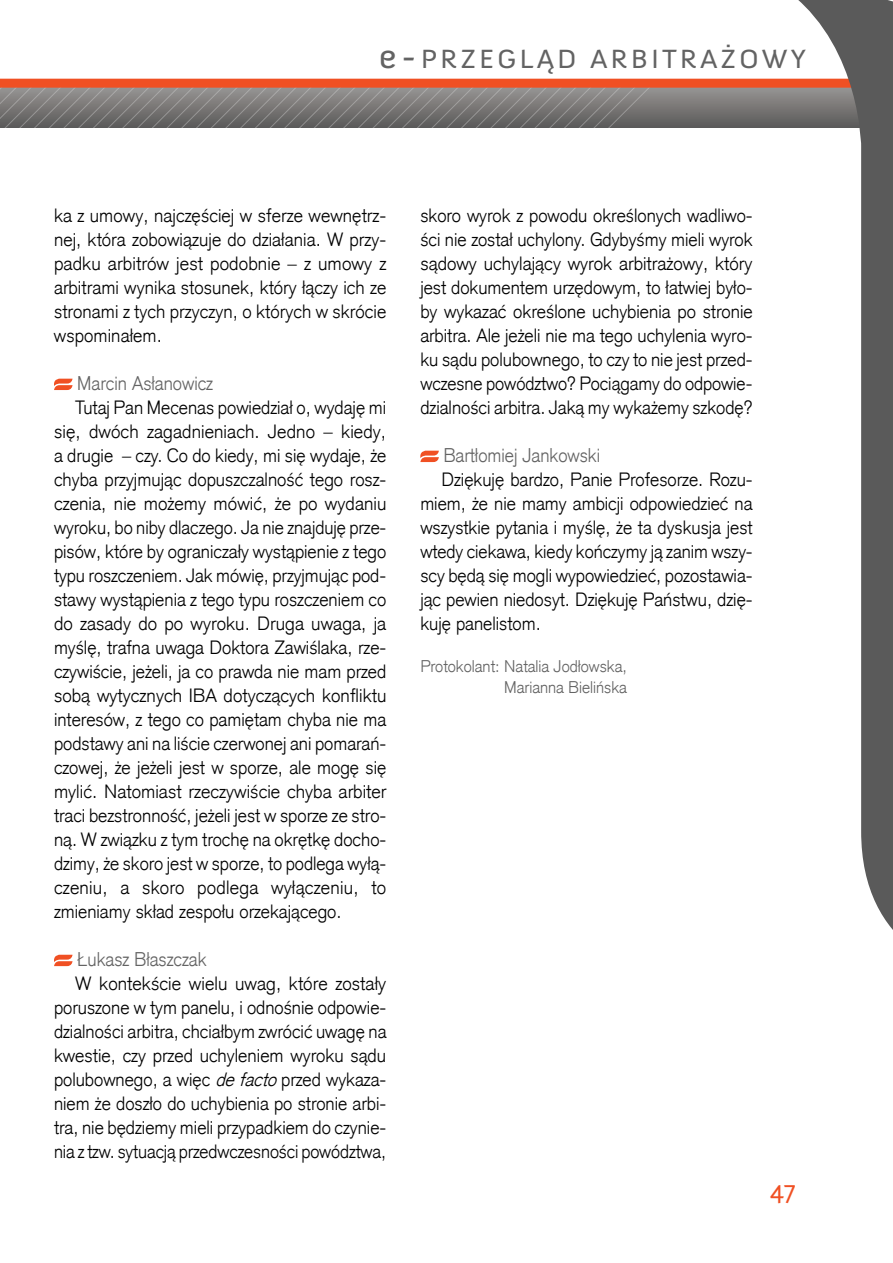
<style>
.page{position:relative;width:893px;height:1263px;background:#fff}
.page>*{position:absolute;margin:0;border:0;box-sizing:border-box;transform-origin:0 0}
.t1{font:27px "Anivers";letter-spacing:.1em;color:#636363;scale:1.1 1}
.t2{font:26.4px "Anivers";color:#f05023}
.t3{font:300 19.35px "Akzidenz Grotesk CE";color:#636363;scale:.95 1}
.t4{font:300 18.75px/24px "Akzidenz Grotesk CE";color:#000;text-align:justify}
.t5{font:300 16.5px/21px "Akzidenz Grotesk CE";color:#636363;text-align:right}
.s1{font-size:34.65px}
.s2{font-style:italic}
</style>
<div class="page">
<svg style="left:654px;top:88px;width:138px;height:40px;background:#777675"></svg>
<svg style="left:0;top:88px;width:654px;height:40px;background:#7b7978"></svg>
<div style="left:0;top:79px;width:893px;height:9px;background:#f05023"></div>
<svg style="left:792px;top:0;width:101px;height:930px"></svg>
<svg style="left:54px;top:379px;width:19px;height:11px"></svg>
<svg style="left:54px;top:955px;width:19px;height:11px"></svg>
<svg style="left:420px;top:451px;width:19px;height:11px"></svg>
<h1 class="t1" style="left:379px;top:44px;width:390px"><span class="s1">e-</span>PRZEGLĄD ARBITRAŻOWY</h1>
<p class="t4" style="left:54px;top:203px;width:334px">ka z umowy, najczęściej w sferze wewnętrz&shy;nej, która zobowiązuje do działania. W przy&shy;padku arbitrów jest podobnie – z umowy z arbitrami wynika stosunek, który łączy ich ze stronami z tych przyczyn, o których w skrócie wspominałem.</p>
<p class="t3" style="left:77px;top:371px;width:144px">Marcin Asłanowicz</p>
<p class="t4" style="left:54px;top:395px;width:334px;text-indent:21px">Tutaj Pan Mecenas powiedział o, wydaję mi się, dwóch zagadnieniach. Jedno – kiedy, a drugie – czy. Co do kiedy, mi się wydaje, że chyba przyjmując dopuszczalność tego rosz&shy;czenia, nie możemy mówić, że po wydaniu wyroku, bo niby dlaczego. Ja nie znajduję prze&shy;pisów, które by ograniczały wystąpienie z tego typu roszczeniem. Jak mówię, przyjmując pod&shy;stawy wystąpienia z tego typu roszczeniem co do zasady do po wyroku. Druga uwaga, ja myślę, trafna uwaga Doktora Zawiślaka, rze&shy;czywiście, jeżeli, ja co prawda nie mam przed sobą wytycznych IBA dotyczących konfliktu interesów, z tego co pamiętam chyba nie ma podstawy ani na liście czerwonej ani pomarań&shy;czowej, że jeżeli jest w sporze, ale mogę się mylić. Natomiast rzeczywiście chyba arbiter traci bezstronność, jeżeli jest w sporze ze stro&shy;ną. W związku z tym trochę na okrętkę docho&shy;dzimy, że skoro jest w sporze, to podlega wyłą&shy;czeniu, a skoro podlega wyłączeniu, to zmieniamy skład zespołu orzekającego.</p>
<p class="t3" style="left:77px;top:947px;width:138px">Łukasz Błaszczak</p>
<p class="t4" style="left:54px;top:971px;width:334px;text-indent:21px">W kontekście wielu uwag, które zostały poruszone w tym panelu, i odnośnie odpowie&shy;dzialności arbitra, chciałbym zwrócić uwagę na kwestie, czy przed uchyleniem wyroku sądu polubownego, a więc <span class="s2">defacto</span>przed wykaza&shy;niem że doszło do uchybienia po stronie arbi&shy;tra, nie będziemy mieli przypadkiem do czynie&shy;nia z tzw. sytuacją przedwczesności powództwa,</p>
<p class="t4" style="left:420px;top:203px;width:334px">skoro wyrok z powodu określonych wadliwo&shy;ści nie został uchylony. Gdybyśmy mieli wyrok sądowy uchylający wyrok arbitrażowy, który jest dokumentem urzędowym, to łatwiej było&shy;by wykazać określone uchybienia po stronie arbitra. Ale jeżeli nie ma tego uchylenia wyro&shy;ku sądu polubownego, to czy to nie jest przed&shy;wczesne powództwo? Pociągamy do odpowie&shy;dzialności arbitra. Jaką my wykażemy szkodę?</p>
<p class="t3" style="left:444px;top:443px;width:166px">Bartłomiej Jankowski</p>
<p class="t4" style="left:420px;top:467px;width:334px;text-indent:21px">Dziękuję bardzo, Panie Profesorze. Rozu&shy;miem, że nie mamy ambicji odpowiedzieć na wszystkie pytania i myślę, że ta dyskusja jest wtedy ciekawa, kiedy kończymy ją zanim wszy&shy;scy będą się mogli wypowiedzieć, pozostawia&shy;jąc pewien niedosyt. Dziękuję Państwu, dzię&shy;kuję panelistom.</p>
<p class="t5" style="left:420px;top:656px;width:208px">Protokolant: Natalia Jodłowska,<br>Marianna Bielińska</p>
<h2 class="t2" style="left:770px;top:1175px;width:28px">47</h2>
</div>
